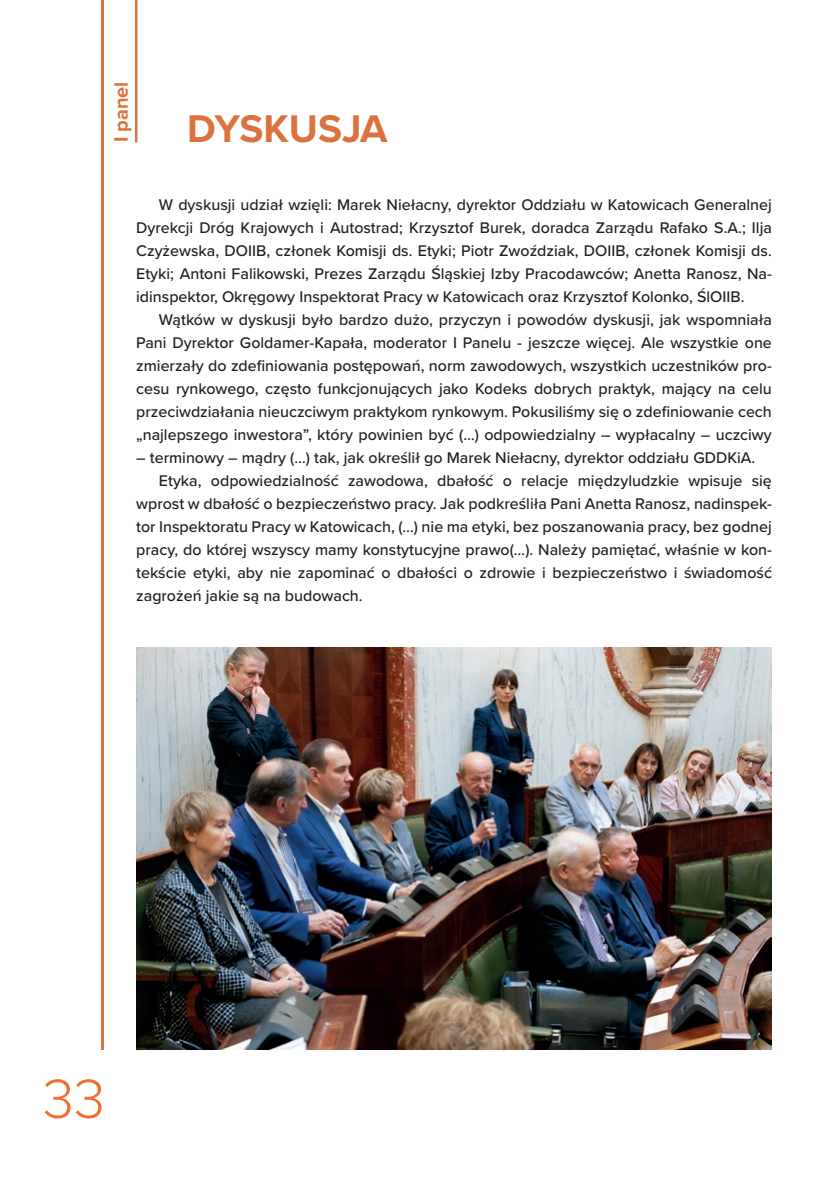
<style>
.page{position:relative;width:840px;height:1191px;background:#fff}
.page>*{position:absolute;margin:0;border:0;box-sizing:border-box;transform-origin:0 0}
.t1{font:300 57px "Proxima Nova";color:#f36e2d}
.t2{font:700 40px "Proxima Nova";color:#dc733f}
.t3{font:700 20px "Proxima Nova";color:#dc733f}
.t4{font:500 16px/23px "Proxima Nova";color:#231f20;text-align:justify}
</style>
<div class="page">
<hr style="left:101px;top:0;width:2px;height:1049px;background:#d9723f">
<hr style="left:135px;top:0;width:2px;height:142px;background:#dc733f">
<img style="left:136px;top:647px;width:635px;height:402px">
<p class="t3" style="left:106px;top:142px;width:62px;rotate:-90deg">I panel</p>
<h2 class="t2" style="left:187px;top:99px;width:202px">DYSKUSJA</h2>
<p class="t4" style="left:136px;top:193px;width:637px;text-indent:23px">W dyskusji udział wzięli: Marek Niełacny, dyrektor Oddziału w Katowicach Generalnej Dyrekcji Dróg Krajowych i Autostrad; Krzysztof Burek, doradca Zarządu Rafako S.A.; Ilja Czyżewska, DOIIB, członek Komisji ds. Etyki; Piotr Zwoździak, DOIIB, członek Komisji ds.<br>Etyki; Antoni Falikowski, Prezes Zarządu Śląskiej Izby Pracodawców; Anetta Ranosz, Na&shy;idinspektor, Okręgowy Inspektorat Pracy w Katowicach oraz Krzysztof Kolonko, ŚlOIIB.</p>
<p class="t4" style="left:136px;top:308px;width:637px;text-indent:23px">Wątków w dyskusji było bardzo dużo, przyczyn i powodów dyskusji, jak wspomniała Pani Dyrektor Goldamer-Kapała, moderator I Panelu - jeszcze więcej. Ale wszystkie one zmierzały do zdefiniowania postępowań, norm zawodowych, wszystkich uczestników pro&shy;cesu rynkowego, często funkcjonujących jako Kodeks dobrych praktyk, mający na celu przeciwdziałania nieuczciwym praktykom rynkowym. Pokusiliśmy się o zdefiniowanie cech „najlepszego inwestora”, który powinien być (…) odpowiedzialny – wypłacalny – uczciwy</p>
<p class="t4" style="left:136px;top:446px;width:620px">– terminowy – mądry (…) tak, jak określił go Marek Niełacny, dyrektor oddziału GDDKiA.</p>
<p class="t4" style="left:159px;top:468px;width:614px">Etyka, odpowiedzialność zawodowa, dbałość o relacje międzyludzkie wpisuje się</p>
<p class="t4" style="left:136px;top:491px;width:636px">wprost w dbałość o bezpieczeństwo pracy. Jak podkreśliła Pani Anetta Ranosz, nadinspek-</p>
<p class="t4" style="left:136px;top:514px;width:637px">tor Inspektoratu Pracy w Katowicach, (…) nie ma etyki, bez poszanowania pracy, bez godnej</p>
<p class="t4" style="left:136px;top:537px;width:637px">pracy, do której wszyscy mamy konstytucyjne prawo(…). Należy pamiętać, właśnie w kon-</p>
<p class="t4" style="left:136px;top:560px;width:637px">tekście etyki, aby nie zapominać o dbałości o zdrowie i bezpieczeństwo i świadomość</p>
<p class="t4" style="left:136px;top:583px;width:228px">zagrożeń jakie są na budowach.</p>
<h1 class="t1" style="left:43px;top:1056px;width:64px">33</h1>
</div>
